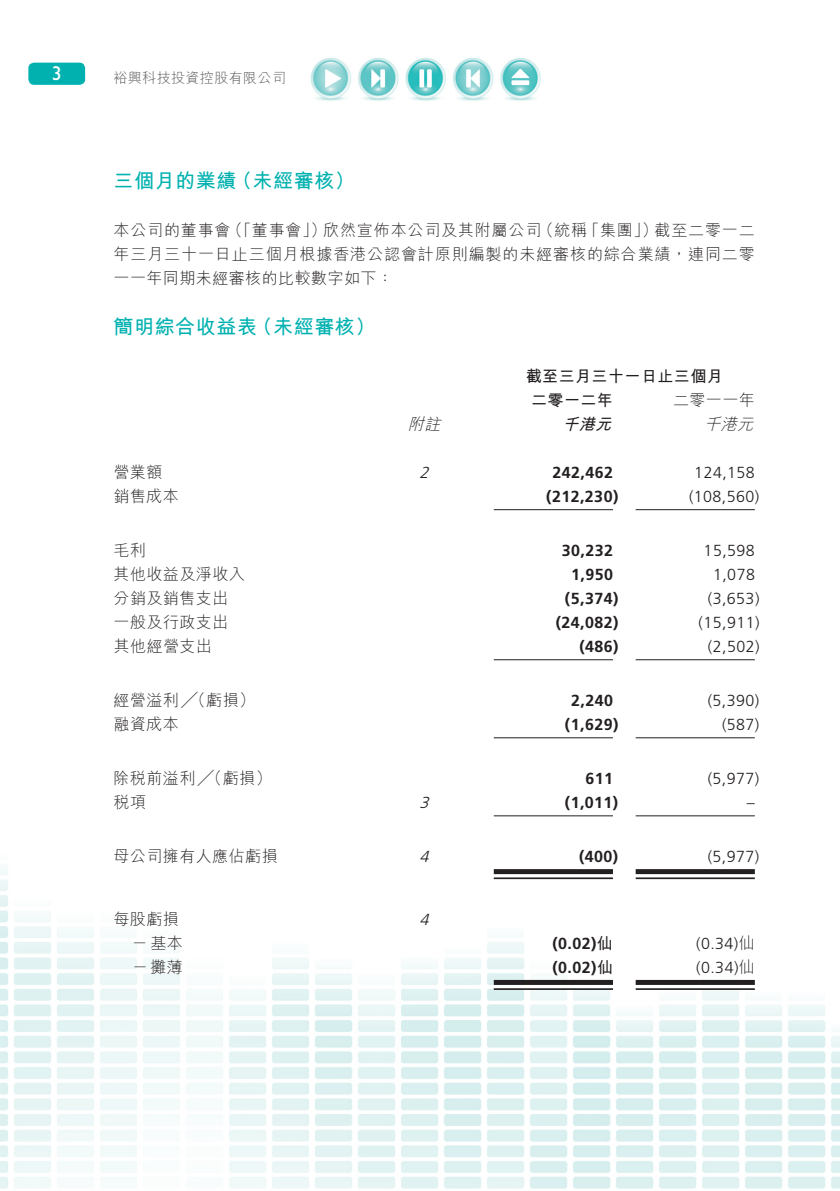
<style>
.page{position:relative;width:840px;height:1191px;background:#fff}
.page>*{position:absolute;margin:0;border:0;box-sizing:border-box;transform-origin:0 0}
.t1{font:700 20px "M Hei HK";letter-spacing:.03em;color:#00b1b0}
.t2{font:20px "Gill Sans Std";color:#fff}
.t3{font:300 16px/24px "M Hei HK";letter-spacing:.03em;color:#231f20;text-align:justify}
.t4{font:300 16px "Frutiger LT Std";letter-spacing:.03em;color:#231f20}
.t5{font:700 16px "Frutiger LT Std";letter-spacing:.03em;color:#231f20}
.t6{font:700 16px/24px "M Hei HK";letter-spacing:.03em;color:#231f20}
.t7{font:italic 300 16px "M Hei HK";color:#231f20}
.t8{font:italic 300 16px "Frutiger LT Std";color:#231f20}
.t9{font:italic 700 16px "M Hei HK";color:#231f20}
.t10{font:300 14px "M Hei HK";letter-spacing:.03em;color:#57585a}
.s1{font-family:"M Hei HK"}
</style>
<div class="page">
<img style="left:0;top:866px;width:839px;height:323px">
<img style="left:310px;top:57px;width:231px;height:44px">
<div style="left:28px;top:63px;width:57px;height:22px;background:#00b1b0;border-radius:6px"></div>
<hr style="left:493px;top:509px;width:119px;height:1px;background:#231f20">
<hr style="left:635px;top:509px;width:119px;height:1px;background:#231f20">
<hr style="left:493px;top:659px;width:119px;height:1px;background:#231f20">
<hr style="left:635px;top:659px;width:119px;height:1px;background:#231f20">
<hr style="left:493px;top:737px;width:119px;height:1px;background:#231f20">
<hr style="left:635px;top:737px;width:119px;height:1px;background:#231f20">
<hr style="left:493px;top:815px;width:119px;height:1px;background:#231f20">
<hr style="left:635px;top:815px;width:119px;height:1px;background:#231f20">
<div style="left:493px;top:869px;width:119px;height:5px;background:#231f20"></div>
<hr style="left:493px;top:877px;width:119px;height:2px;background:#231f20">
<div style="left:635px;top:869px;width:119px;height:5px;background:#231f20"></div>
<hr style="left:635px;top:877px;width:119px;height:2px;background:#231f20">
<div style="left:493px;top:980px;width:119px;height:5px;background:#231f20"></div>
<hr style="left:493px;top:988px;width:119px;height:2px;background:#231f20">
<div style="left:635px;top:980px;width:119px;height:5px;background:#231f20"></div>
<hr style="left:635px;top:988px;width:119px;height:2px;background:#231f20">
<p class="t2" style="left:52px;top:62px;width:11px">3</p>
<p class="t10" style="left:113px;top:68px;width:174px">裕興科技投資控股有限公司</p>
<p class="t1" style="left:113px;top:166px;width:243px">三個月的業績（未經審核）</p>
<p class="t3" style="left:113px;top:217px;width:642px">本公司的董事會（「董事會」）欣然宣佈本公司及其附屬公司（統稱「集團」）截至二零一二年三月三十一日止三個月根據香港公認會計原則編製的未經審核的綜合業績，連同二零一一年同期未經審核的比較數字如下：</p>
<p class="t1" style="left:113px;top:312px;width:263px">簡明綜合收益表（未經審核）</p>
<p class="t6" style="left:531px;top:363px;width:193px;text-indent:-5px">截至三月三十一日止三個月二零一二年</p>
<p class="t3" style="left:672px;top:387px;width:83px">二零一一年</p>
<p class="t7" style="left:407px;top:413px;width:40px">附註</p>
<p class="t9" style="left:562px;top:412px;width:56px">千港元</p>
<p class="t7" style="left:703px;top:413px;width:56px">千港元</p>
<p class="t3" style="left:113px;top:459px;width:50px">營業額</p>
<p class="t8" style="left:419px;top:463px;width:15px">2</p>
<p class="t5" style="left:552px;top:463px;width:62px">242,462</p>
<p class="t4" style="left:694px;top:463px;width:62px">124,158</p>
<p class="t3" style="left:113px;top:483px;width:67px">銷售成本</p>
<p class="t5" style="left:546px;top:487px;width:74px">(212,230)</p>
<p class="t4" style="left:688px;top:487px;width:72px">(108,560)</p>
<p class="t3" style="left:113px;top:537px;width:34px">毛利</p>
<p class="t5" style="left:561px;top:541px;width:53px">30,232</p>
<p class="t4" style="left:703px;top:541px;width:53px">15,598</p>
<p class="t3" style="left:113px;top:561px;width:133px">其他收益及淨收入</p>
<p class="t5" style="left:571px;top:565px;width:43px">1,950</p>
<p class="t4" style="left:712px;top:565px;width:43px">1,078</p>
<p class="t3" style="left:113px;top:585px;width:116px">分銷及銷售支出</p>
<p class="t5" style="left:564px;top:589px;width:55px">(5,374)</p>
<p class="t4" style="left:707px;top:589px;width:53px">(3,653)</p>
<p class="t3" style="left:114px;top:609px;width:116px">一般及行政支出</p>
<p class="t5" style="left:555px;top:613px;width:64px">(24,082)</p>
<p class="t4" style="left:698px;top:613px;width:62px">(15,911)</p>
<p class="t3" style="left:114px;top:633px;width:100px">其他經營支出</p>
<p class="t5" style="left:579px;top:637px;width:41px">(486)</p>
<p class="t4" style="left:707px;top:637px;width:53px">(2,502)</p>
<p class="t3" style="left:113px;top:687px;width:143px">經營溢利╱（虧損）</p>
<p class="t5" style="left:571px;top:691px;width:43px">2,240</p>
<p class="t4" style="left:707px;top:691px;width:53px">(5,390)</p>
<p class="t3" style="left:113px;top:711px;width:67px">融資成本</p>
<p class="t5" style="left:564px;top:715px;width:55px">(1,629)</p>
<p class="t4" style="left:721px;top:715px;width:39px">(587)</p>
<p class="t3" style="left:113px;top:766px;width:160px">除稅前溢利╱（虧損）</p>
<p class="t5" style="left:585px;top:769px;width:29px">611</p>
<p class="t4" style="left:707px;top:769px;width:53px">(5,977)</p>
<p class="t3" style="left:113px;top:790px;width:34px">稅項</p>
<p class="t8" style="left:419px;top:793px;width:15px">3</p>
<p class="t5" style="left:564px;top:793px;width:55px">(1,011)</p>
<p class="t4" style="left:746px;top:793px;width:9px">–</p>
<p class="t3" style="left:113px;top:844px;width:166px">母公司擁有人應佔虧損</p>
<p class="t8" style="left:419px;top:847px;width:15px">4</p>
<p class="t5" style="left:578px;top:847px;width:41px">(400)</p>
<p class="t4" style="left:707px;top:847px;width:53px">(5,977)</p>
<p class="t3" style="left:113px;top:906px;width:67px">每股虧損</p>
<p class="t8" style="left:419px;top:910px;width:15px">4</p>
<p class="t3" style="left:132px;top:930px;width:52px">－基本</p>
<p class="t5" style="left:552px;top:934px;width:62px">(0.02)<span class="s1">仙</span></p>
<p class="t4" style="left:695px;top:934px;width:60px">(0.34)<span class="s1">仙</span></p>
<p class="t3" style="left:132px;top:954px;width:52px">－攤薄</p>
<p class="t5" style="left:552px;top:958px;width:62px">(0.02)<span class="s1">仙</span></p>
<p class="t4" style="left:695px;top:958px;width:60px">(0.34)<span class="s1">仙</span></p>
</div>
